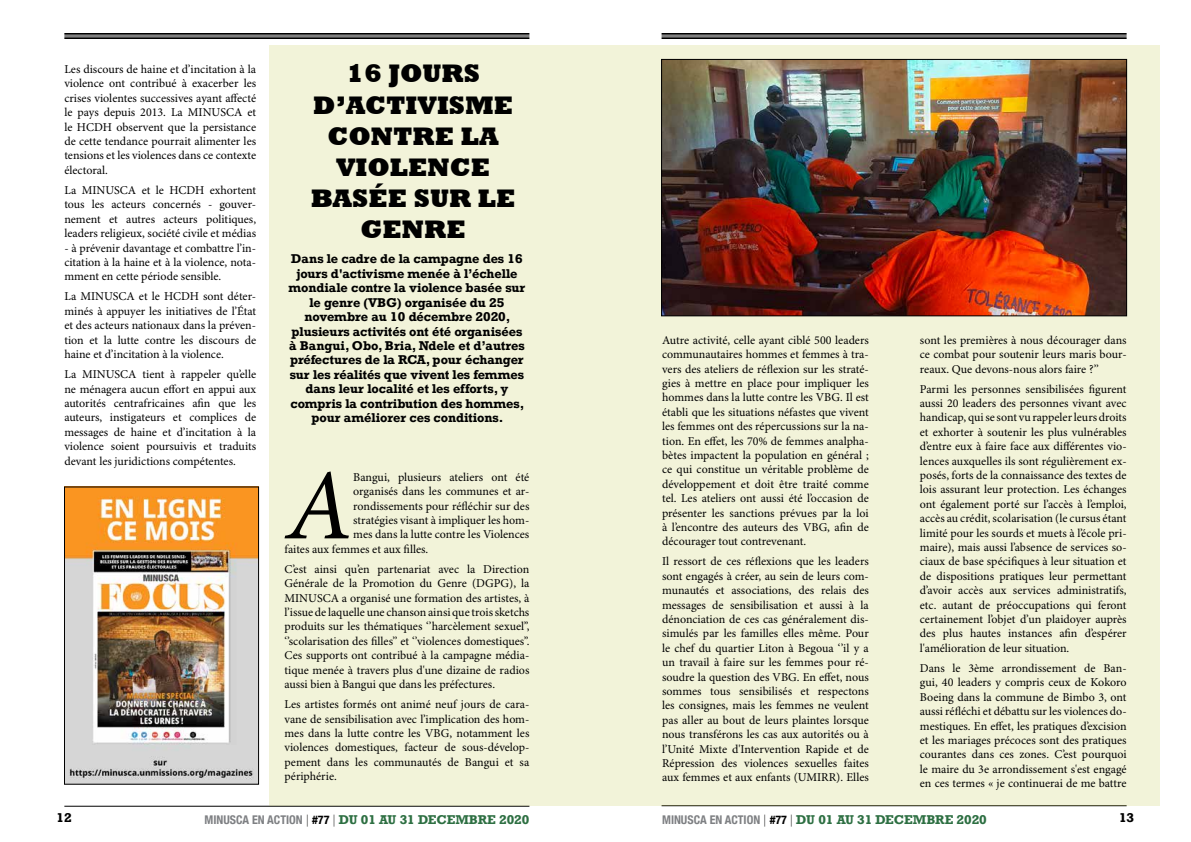
<style>
.page{position:relative;width:1191px;height:842px;background:#fff}
.page>*{position:absolute;margin:0;border:0;box-sizing:border-box;transform-origin:0 0}
.t1{font:italic 100.8px "Minion Pro";color:#000}
.t2{font:800 26px/31.2px "Rockwell";color:#000;text-align:center}
.t3{font:12px/14.4px "Minion Pro";color:#000;text-align:justify}
.t4{font:700 12px/14.4px "Rockwell";color:#000;text-align:center}
.t5{font:700 12px "Rockwell";color:#2d6f42}
.s1{font-family:"Helvetica Neue";font-stretch:condensed;color:#7e8083}
.s2{font-family:"Helvetica Neue";font-weight:100;color:#000}
.s3{font-family:"Helvetica Neue";font-stretch:condensed;color:#000}
</style>
<div class="page">
<hr style="left:64px;top:806px;width:465px;height:1px;background:#000">
<hr style="left:64px;top:33px;width:465px;height:2px;background:#000">
<hr style="left:64px;top:36px;width:465px;height:1px;background:#000">
<hr style="left:64px;top:37px;width:465px;height:2px;background:#000">
<div style="left:269px;top:45px;width:326px;height:760px;background:#f2f3d9"></div>
<img style="left:66px;top:489px;width:191px;height:293px">
<div style="left:64px;top:487px;width:195px;height:297px;border:1px solid #000"></div>
<hr style="left:661px;top:805px;width:465px;height:1px;background:#000">
<hr style="left:661px;top:33px;width:465px;height:2px;background:#000">
<hr style="left:661px;top:36px;width:465px;height:1px;background:#000">
<hr style="left:661px;top:37px;width:465px;height:2px;background:#000">
<div style="left:595px;top:45px;width:564px;height:760px;background:#f2f3d9"></div>
<img style="left:663px;top:61px;width:461px;height:253px">
<div style="left:661px;top:59px;width:465px;height:257px;border:1px solid #000"></div>
<p class="t3" style="left:64px;top:63px;width:193px">Les discours de haine et d’incitation à la violence ont contribué à exacerber les crises violentes successives ayant affecté le pays depuis 2013. La MINUSCA et le HCDH observent que la persistance de cette tendance pourrait alimenter les tensions et les violences dans ce contexte électoral.</p>
<p class="t3" style="left:64px;top:183px;width:193px">La MINUSCA et le HCDH exhortent tous les acteurs concernés - gouver&shy;nement et autres acteurs politiques, leaders religieux, société civile et médias</p>
<p class="t3" style="left:64px;top:241px;width:193px">- à prévenir davantage et combattre l’in&shy;citation à la haine et à la violence, nota&shy;mment en cette période sensible.</p>
<p class="t3" style="left:64px;top:290px;width:193px">La MINUSCA et le HCDH sont déter&shy;minés à appuyer les initiatives de l’État et des acteurs nationaux dans la préven&shy;tion et la lutte contre les discours de haine et d’incitation à la violence.</p>
<p class="t3" style="left:64px;top:368px;width:193px">La MINUSCA tient à rappeler qu’elle ne ménagera aucun effort en appui aux autorités centrafricaines afin que les auteurs, instigateurs et complices de messages de haine et d’incitation à la violence soient poursuivis et traduits devant les juridictions compétentes.</p>
<h2 class="t2" style="left:311px;top:58px;width:206px">16 JOURS<br>D’ACTIVISME<br>CONTRE LA<br>VIOLENCE<br>BASÉE SUR LE<br>GENRE</h2>
<p class="t4" style="left:288px;top:252px;width:239px">Dans le cadre de la campagne des 16 jours d'activisme menée à l’échelle mondiale contre la violence basée sur le genre (VBG) organisée du 25 novembre au 10 décembre 2020, plusieurs activités ont été organisées à Bangui, Obo, Bria, Ndele et d’autres préfectures de la RCA, pour échanger sur les réalités que vivent les femmes dans leur localité et les efforts, y compris la contribution des hommes, pour améliorer ces conditions.</p>
<h1 class="t1" style="left:286px;top:437px;width:68px">A</h1>
<p class="t3" style="left:353px;top:470px;width:178px">Bangui, plusieurs ateliers ont été</p>
<p class="t3" style="left:353px;top:485px;width:178px">organisés dans les communes et ar-</p>
<p class="t3" style="left:353px;top:499px;width:178px">rondissements pour réfléchir sur des</p>
<p class="t3" style="left:353px;top:513px;width:178px">stratégies visant à impliquer les hom-</p>
<p class="t3" style="left:353px;top:528px;width:178px">mes dans la lutte contre les Violences</p>
<p class="t3" style="left:284px;top:542px;width:145px">faites aux femmes et aux filles.</p>
<p class="t3" style="left:284px;top:562px;width:246px">C’est ainsi qu’en partenariat avec la Direction Générale de la Promotion du Genre (DGPG), la MINUSCA a organisé une formation des artistes, à l’issue de laquelle une chanson ainsi que trois sketchs produits sur les thématiques ‘’harcèlement sexuel’’, ‘’scolarisation des filles’’ et ‘’violences domestiques’’.<br>Ces supports ont contribué à la campagne média&shy;tique menée à travers plus d'une dizaine de radios aussi bien à Bangui que dans les préfectures.</p>
<p class="t3" style="left:284px;top:697px;width:246px">Les artistes formés ont animé neuf jours de cara&shy;vane de sensibilisation avec l’implication des hom&shy;mes dans la lutte contre les VBG, notamment les violences domestiques, facteur de sous-dévelop&shy;pement dans les communautés de Bangui et sa périphérie.</p>
<p class="t4" style="left:57px;top:810px;width:17px">12</p>
<p class="t5" style="left:205px;top:812px;width:326px"><span class="s1">MINUSCA EN ACTION</span> <span class="s2">|</span> <span class="s3">#77</span> <span class="s2">|</span> DU 01 AU 31 DECEMBRE 2020</p>
<p class="t3" style="left:662px;top:333px;width:208px">Autre activité, celle ayant ciblé 500 leaders communautaires hommes et femmes à tra&shy;vers des ateliers de réflexion sur les straté&shy;gies à mettre en place pour impliquer les hommes dans la lutte contre les VBG. Il est établi que les situations néfastes que vivent les femmes ont des répercussions sur la na&shy;tion. En effet, les 70% de femmes analpha&shy;bètes impactent la population en général ; ce qui constitue un véritable problème de développement et doit être traité comme tel. Les ateliers ont aussi été l’occasion de présenter les sanctions prévues par la loi à l’encontre des auteurs des VBG, afin de décourager tout contrevenant.</p>
<p class="t3" style="left:662px;top:555px;width:208px">Il ressort de ces réflexions que les leaders sont engagés à créer, au sein de leurs com&shy;munautés et associations, des relais des messages de sensibilisation et aussi à la dénonciation de ces cas généralement dis&shy;simulés par les familles elles même. Pour le chef du quartier Liton à Begoua ‘’il y a un travail à faire sur les femmes pour ré&shy;soudre la question des VBG. En effet, nous sommes tous sensibilisés et respectons les consignes, mais les femmes ne veulent pas aller au bout de leurs plaintes lorsque nous transférons les cas aux autorités ou à l’Unité Mixte d'Intervention Rapide et de Répression des violences sexuelles faites aux femmes et aux enfants (UMIRR). Elles</p>
<p class="t3" style="left:920px;top:333px;width:208px">sont les premières à nous décourager dans ce combat pour soutenir leurs maris bour&shy;reaux. Que devons-nous alors faire ?’’</p>
<p class="t3" style="left:920px;top:382px;width:208px">Parmi les personnes sensibilisées figurent aussi 20 leaders des personnes vivant avec handicap, qui se sont vu rappeler leurs droits et exhorter à soutenir les plus vulnérables d’entre eux à faire face aux différentes vio&shy;lences auxquelles ils sont régulièrement ex&shy;posés, forts de la connaissance des textes de lois assurant leur protection. Les échanges ont également porté sur l’accès à l’emploi, accès au crédit, scolarisation (le cursus étant limité pour les sourds et muets à l’école pri&shy;maire), mais aussi l’absence de services so&shy;ciaux de base spécifiques à leur situation et de dispositions pratiques leur permettant d’avoir accès aux services administratifs, etc. autant de préoccupations qui feront certainement l’objet d’un plaidoyer auprès des plus hautes instances afin d’espérer l'amélioration de leur situation.</p>
<p class="t3" style="left:920px;top:661px;width:208px">Dans le 3ème arrondissement de Ban&shy;gui, 40 leaders y compris ceux de Kokoro Boeing dans la commune de Bimbo 3, ont aussi réfléchi et débattu sur les violences do&shy;mestiques. En effet, les pratiques d’excision et les mariages précoces sont des pratiques courantes dans ces zones. C’est pourquoi le maire du 3e arrondissement s'est engagé en ces termes « je continuerai de me battre</p>
<p class="t5" style="left:662px;top:812px;width:326px"><span class="s1">MINUSCA EN ACTION</span> <span class="s2">|</span> <span class="s3">#77</span> <span class="s2">|</span> DU 01 AU 31 DECEMBRE 2020</p>
<p class="t4" style="left:1119px;top:810px;width:17px">13</p>
</div>
